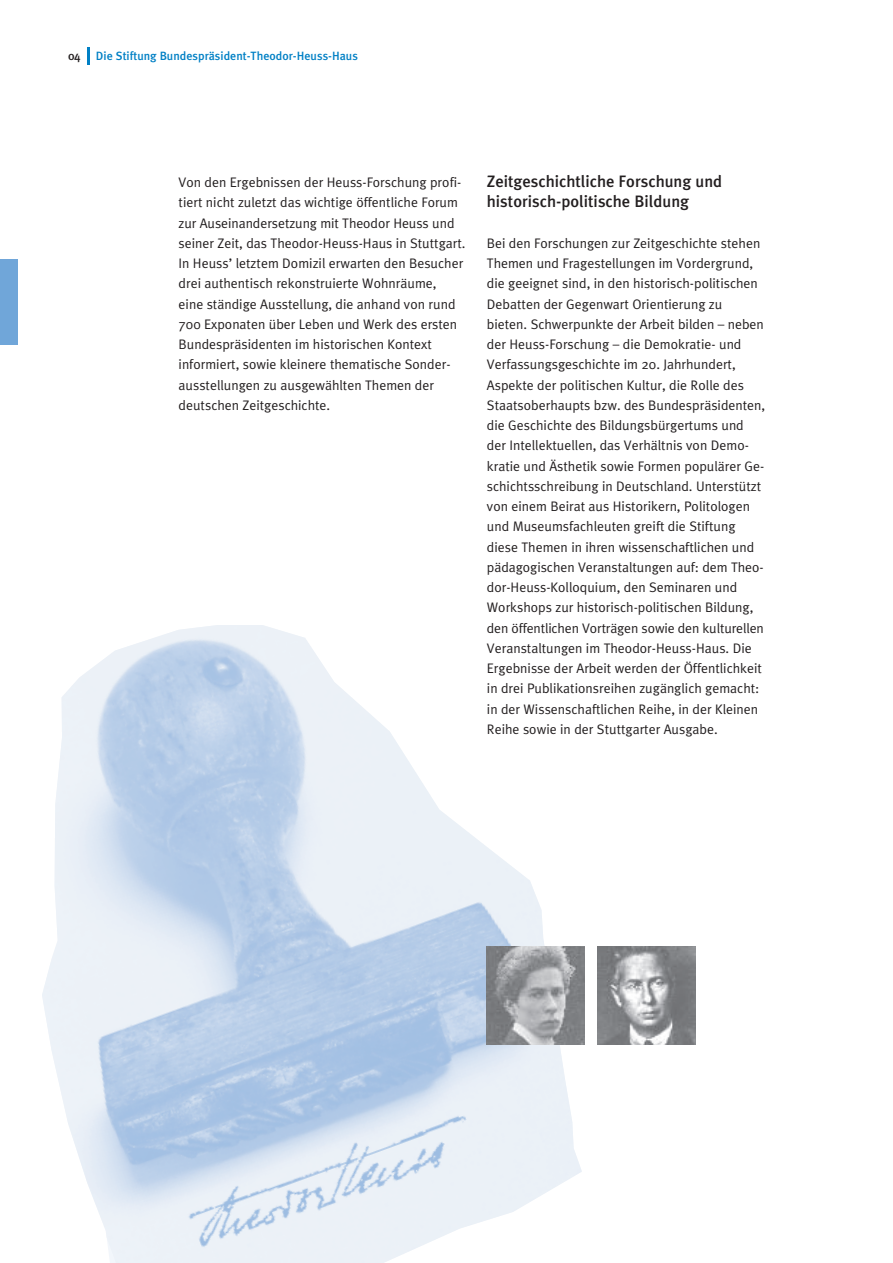
<style>
.page{position:relative;width:893px;height:1263px;background:#fff}
.page>*{position:absolute;margin:0;border:0;box-sizing:border-box;transform-origin:0 0}
.t1{font:500 16.5px/20.2px "Meta Plus";color:#231f20}
.t2{font:13.8px/20.2px "Meta Plus Normal";color:#231f20}
.t3{font:500 12px "Meta Plus";color:#0080c5}
.t4{font:500 12px "Meta Plus";color:#231f20}
</style>
<div class="page">
<svg style="left:87px;top:48px;width:2px;height:17px"></svg>
<img style="left:42px;top:625px;width:540px;height:638px">
<img style="left:487px;top:946px;width:98px;height:98px">
<img style="left:597px;top:946px;width:98px;height:98px">
<div style="left:0;top:259px;width:17px;height:85px;background:#70a6d9"></div>
<p class="t4" style="left:68px;top:48px;width:14px">04</p>
<p class="t3" style="left:96px;top:48px;width:264px">Die Stiftung Bundespräsident-Theodor-Heuss-Haus</p>
<p class="t2" style="left:179px;top:172px;width:289px">Von den Ergebnissen der Heuss-Forschung profi&shy;tiert nicht zuletzt das wichtige öffentliche Forum zur Auseinandersetzung mit Theodor Heuss und seiner Zeit, das Theodor-Heuss-Haus in Stuttgart.<br>In Heuss’ letztem Domizil erwarten den Besucher drei authentisch rekonstruierte Wohnräume,<br>eine ständige Ausstellung, die anhand von rund 700 Exponaten über Leben und Werk des ersten Bundespräsidenten im historischen Kontext informiert, sowie kleinere thematische Sonder&shy;ausstellungen zu ausgewählten Themen der deutschen Zeitgeschichte.</p>
<p class="t1" style="left:487px;top:171px;width:237px">Zeitgeschichtliche Forschung und historisch-politische Bildung</p>
<p class="t2" style="left:487px;top:233px;width:280px">Bei den Forschungen zur Zeitgeschichte stehen Themen und Fragestellungen im Vordergrund, die geeignet sind, in den historisch-politischen Debatten der Gegenwart Orientierung zu bieten. Schwerpunkte der Arbeit bilden – neben der Heuss-Forschung – die Demokratie- und Verfassungsgeschichte im 20. Jahrhundert, Aspekte der politischen Kultur, die Rolle des Staatsoberhaupts bzw. des Bundespräsidenten, die Geschichte des Bildungsbürgertums und der Intellektuellen, das Verhältnis von Demo&shy;kratie und Ästhetik sowie Formen populärer Ge-- schichtsschreibung in Deutschland. Unterstützt von einem Beirat aus Historikern, Politologen und Museumsfachleuten greift die Stiftung diese Themen in ihren wissenschaftlichen und pädagogischen Veranstaltungen auf: dem Theo&shy;dor-Heuss-Kolloquium, den Seminaren und Workshops zur historisch-politischen Bildung, den öffentlichen Vorträgen sowie den kulturellen Veranstaltungen im Theodor-Heuss-Haus. Die Ergebnisse der Arbeit werden der Öffentlichkeit in drei Publikationsreihen zugänglich gemacht: in der Wissenschaftlichen Reihe, in der Kleinen Reihe sowie in der Stuttgarter Ausgabe.</p>
</div>
